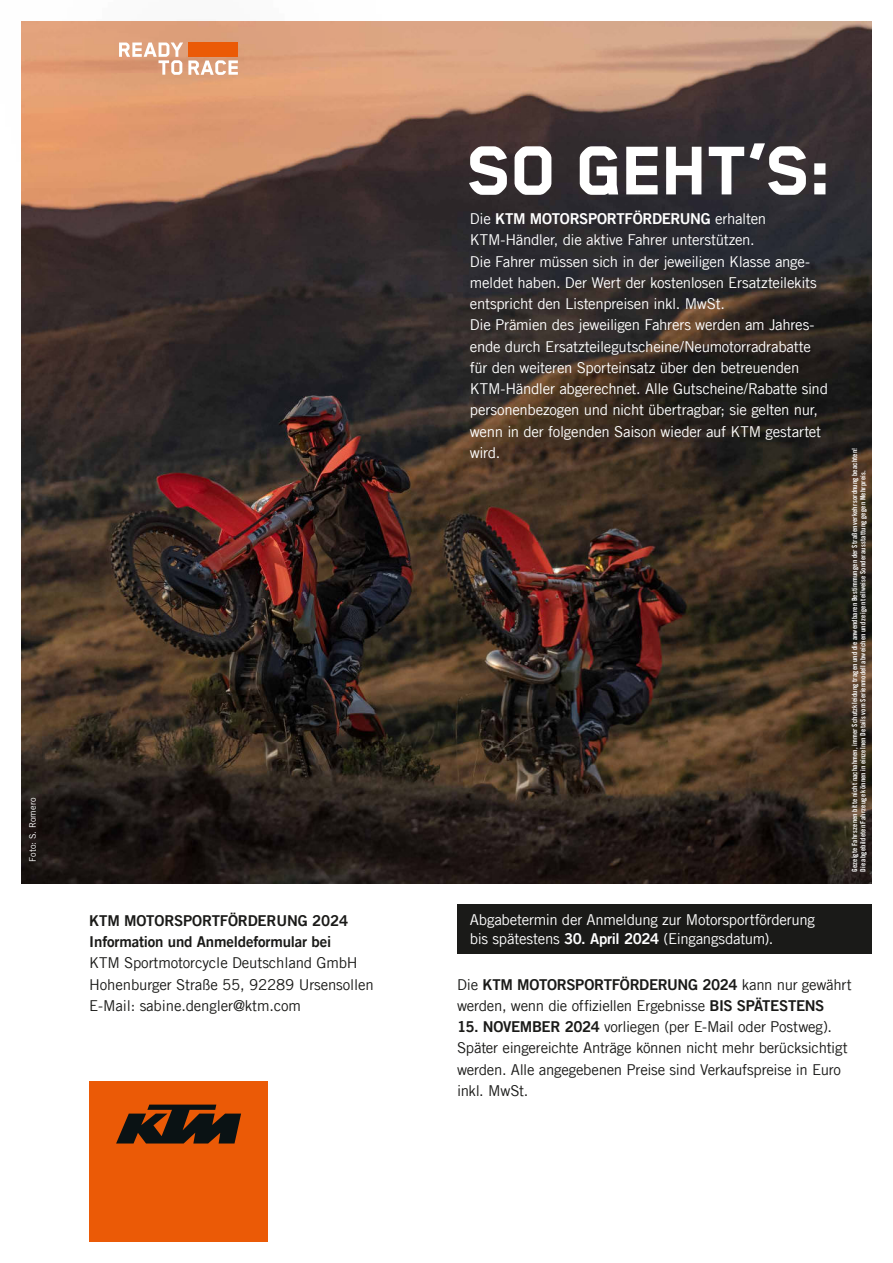
<style>
.page{position:relative;width:893px;height:1263px;background:#fff}
.page>*{position:absolute;margin:0;border:0;box-sizing:border-box;transform-origin:0 0}
.t1{font:800 79.5px "Blender Pro";letter-spacing:-.01em;color:#fff}
.t2{font:15px/21.3px "Trade Gothic LT Com";letter-spacing:-.02em;color:#fff}
.t3{font:15px/21.3px "Trade Gothic LT Com";letter-spacing:-.015em;color:#1a1a18}
.t4{font:15px/21.3px "Trade Gothic LT Com Bd 2";letter-spacing:-.01em;color:#1a1a18}
.t5{font:15px "Trade Gothic LT Com Bd 2";letter-spacing:-.02em;color:#fff}
.t6{font:9px "Trade Gothic LT Com";letter-spacing:.015em;color:#fff}
.t7{font:7.2px/8.2px "Trade Gothic LT Com Bd Cn 20";letter-spacing:.03em;color:#fff}
.s1{font-family:"Trade Gothic LT Com"}
.s2{font-family:"Trade Gothic LT Com Bd 2"}
</style>
<div class="page">
<img style="left:21px;top:21px;width:851px;height:862px">
<div style="left:457px;top:904px;width:415px;height:50px;background:#1a1a18"></div>
<div style="left:0;top:0;width:384px;height:228px;background:#1a1a18;opacity:.75"></div>
<svg style="left:119px;top:43px;width:119px;height:32px"></svg>
<div style="left:89px;top:1081px;width:179px;height:161px;background:#eb5a06"></div>
<svg style="left:116px;top:1104px;width:125px;height:39px"></svg>
<p class="t6" style="left:29px;top:862px;width:66px;rotate:-90deg">Foto: S. Romero</p>
<p class="t4" style="left:89px;top:911px;width:261px">KTM MOTORSPORTFÖRDERUNG 2024<br>Information und Anmeldeformular bei</p>
<p class="t3" style="left:89px;top:953px;width:286px">KTM Sportmotorcycle Deutschland GmbH<br>Hohenburger Straße 55, 92289 Ursensollen<br>E-Mail: sabine.dengler@ktm.com</p>
<h1 class="t1" style="left:466px;top:132px;width:368px">SO GEHT’S:</h1>
<p class="t5" style="left:470px;top:213px;width:298px"><span class="s1">Die</span> KTM MOTORSPORTFÖRDERUNG <span class="s1">erhalten</span></p>
<p class="t2" style="left:470px;top:231px;width:360px">KTM-Händler, die aktive Fahrer unterstützen.<br>Die Fahrer müssen sich in der jeweiligen Klasse ange&shy;meldet haben. Der Wert der kostenlosen Ersatzteilekits entspricht den Listenpreisen inkl. MwSt.<br>Die Prämien des jeweiligen Fahrers werden am Jahres&shy;ende durch Ersatzteilegutscheine/Neumotorradrabatte für den weiteren Sporteinsatz über den betreuenden KTM-Händler abgerechnet. Alle Gutscheine/Rabatte sind personenbezogen und nicht übertragbar; sie gelten nur, wenn in der folgenden Saison wieder auf KTM gestartet wird.</p>
<p class="t2" style="left:470px;top:912px;width:347px;line-height:18.8px">Abgabetermin der Anmeldung zur Motorsportförderung bis spätestens <span class="s2">30. April 2024</span> (Eingangsdatum).</p>
<p class="t7" style="left:851px;top:872px;width:426px;rotate:-90deg">Gezeigte Fahrszenen bitte nicht nachahmen, immer Schutzkleidung tragen und die anwendbaren Bestimmungen der Straßenverkehrsordnung beachten!<br>Die abgebildeten Fahrzeuge können in einzelnen Details vom Serienmodell abweichen und zeigen teilweise Sonderausstattung gegen Mehrpreis.</p>
<p class="t4" style="left:457px;top:975px;width:396px"><span class="s1">Die</span> KTM MOTORSPORTFÖRDERUNG 2024 <span class="s1">kann nur gewährt</span></p>
<p class="t3" style="left:457px;top:996px;width:369px">werden, wenn die offiziellen Ergebnisse <span class="s2">BIS SPÄTESTENS</span></p>
<p class="t3" style="left:457px;top:1017px;width:392px"><span class="s2">15. NOVEMBER 2024</span> vorliegen (per E-Mail oder Postweg).<br>Später eingereichte Anträge können nicht mehr berücksichtigt werden. Alle angegebenen Preise sind Verkaufspreise in Euro inkl. MwSt.</p>
</div>
